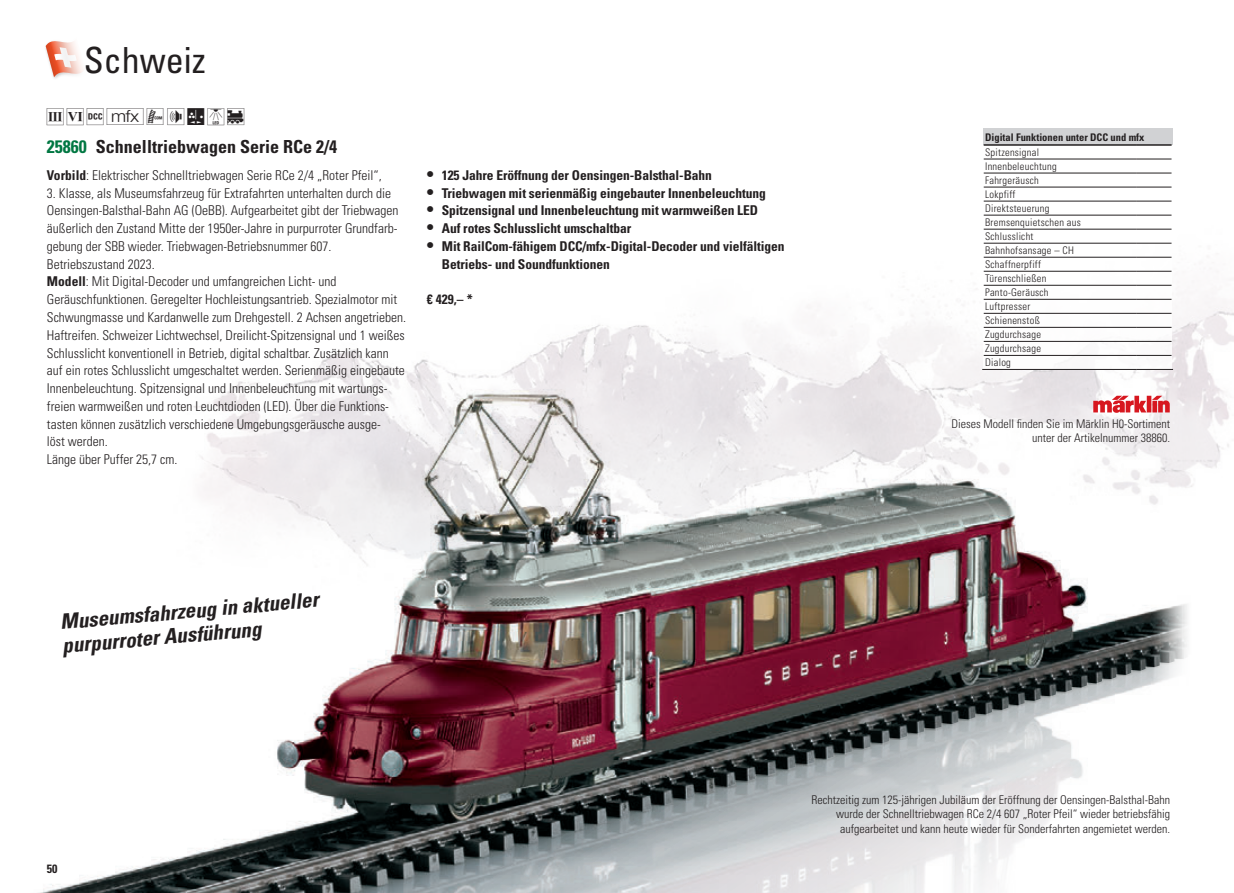
<style>
.page{position:relative;width:1234px;height:893px;background:#fff}
.page>*{position:absolute;margin:0;border:0;box-sizing:border-box;transform-origin:0 0}
.t1{font:condensed 36px "Univers LT Std";color:#231f20}
.t2{font:italic 700 condensed 21px/24px "Univers LT Std";color:#231f20}
.t3{font:21px "Trix Piktos";color:#231f20}
.t4{font:700 condensed 18px "Univers LT Std";color:#231f20}
.t5{font:700 condensed 18px "Univers LT Std";color:#007742}
.t6{font:300 condensed 13.5px/17.9px "Univers LT Std";color:#231f20}
.t7{font:700 condensed 13.5px/17.9px "Univers LT Std";letter-spacing:-.005em;color:#231f20}
.t8{font:300 condensed 12px/14.4px "Univers LT Std";color:#231f20;text-align:right}
.t9{font:700 condensed 12px "Univers LT Std";color:#231f20}
.t10{font:300 condensed 10.5px/14.1px "Univers LT Std";letter-spacing:.025em;color:#231f20}
.t11{font:700 condensed 10.5px "Univers LT Std";color:#231f20}
.s1{font-weight:700}
.s2{font-size:16.5px}
</style>
<div class="page">
<img style="left:315px;top:128px;width:918px;height:340px">
<svg style="left:46px;top:41px;width:37px;height:38px"></svg>
<img style="left:227px;top:373px;width:966px;height:20px">
<div style="left:983px;top:129px;width:188px;height:241px;background:#fff"></div>
<img style="left:39px;top:393px;width:1154px;height:500px">
<div style="left:982px;top:129px;width:189px;height:16px;background:#d1d2d4"></div>
<hr style="left:983px;top:145px;width:152px;height:1px;background:#231f20">
<hr style="left:1135px;top:145px;width:36px;height:1px;background:#231f20">
<hr style="left:983px;top:159px;width:152px;height:1px;background:#231f20">
<hr style="left:1135px;top:159px;width:36px;height:1px;background:#231f20">
<hr style="left:983px;top:173px;width:152px;height:1px;background:#231f20">
<hr style="left:1135px;top:173px;width:36px;height:1px;background:#231f20">
<hr style="left:983px;top:187px;width:152px;height:1px;background:#231f20">
<hr style="left:1135px;top:187px;width:36px;height:1px;background:#231f20">
<hr style="left:983px;top:201px;width:152px;height:1px;background:#231f20">
<hr style="left:1135px;top:201px;width:36px;height:1px;background:#231f20">
<hr style="left:983px;top:215px;width:152px;height:1px;background:#231f20">
<hr style="left:1135px;top:215px;width:36px;height:1px;background:#231f20">
<hr style="left:983px;top:229px;width:152px;height:1px;background:#231f20">
<hr style="left:1135px;top:229px;width:36px;height:1px;background:#231f20">
<hr style="left:983px;top:243px;width:152px;height:1px;background:#231f20">
<hr style="left:1135px;top:243px;width:36px;height:1px;background:#231f20">
<hr style="left:983px;top:257px;width:152px;height:1px;background:#231f20">
<hr style="left:1135px;top:257px;width:36px;height:1px;background:#231f20">
<hr style="left:983px;top:271px;width:152px;height:1px;background:#231f20">
<hr style="left:1135px;top:271px;width:36px;height:1px;background:#231f20">
<hr style="left:983px;top:285px;width:152px;height:1px;background:#231f20">
<hr style="left:1135px;top:285px;width:36px;height:1px;background:#231f20">
<hr style="left:983px;top:299px;width:152px;height:1px;background:#231f20">
<hr style="left:1135px;top:299px;width:36px;height:1px;background:#231f20">
<hr style="left:983px;top:313px;width:152px;height:1px;background:#231f20">
<hr style="left:1135px;top:313px;width:36px;height:1px;background:#231f20">
<hr style="left:983px;top:327px;width:152px;height:1px;background:#231f20">
<hr style="left:1135px;top:327px;width:36px;height:1px;background:#231f20">
<hr style="left:983px;top:341px;width:152px;height:1px;background:#231f20">
<hr style="left:1135px;top:341px;width:36px;height:1px;background:#231f20">
<hr style="left:983px;top:355px;width:152px;height:1px;background:#231f20">
<hr style="left:1135px;top:355px;width:36px;height:1px;background:#231f20">
<hr style="left:981px;top:369px;width:154px;height:1px;background:#231f20">
<hr style="left:1135px;top:369px;width:37px;height:1px;background:#231f20">
<h1 class="t1" style="left:84px;top:37px;width:124px">Schweiz</h1>
<h2 class="t3" style="left:47px;top:106px;width:202px">d_§`ß!M(Z</h2>
<h3 class="t5" style="left:47px;top:136px;width:41px">25860</h3>
<h3 class="t4" style="left:96px;top:136px;width:243px">Schnelltriebwagen Serie RCe 2/4</h3>
<p class="t6" style="left:47px;top:166px;width:336px"><span class="s1">Vorbild</span>: Elektrischer Schnelltriebwagen Serie RCe 2/4 „Roter Pfeil“,</p>
<p class="t6" style="left:47px;top:184px;width:361px">3. Klasse, als Museumsfahrzeug für Extrafahrten unterhalten durch die Oensingen-Balsthal-Bahn AG (OeBB). Aufgearbeitet gibt der Triebwagen äußerlich den Zustand Mitte der 1950er-Jahre in purpurroter Grundfarb&shy;gebung der SBB wieder. Triebwagen-Betriebsnummer 607.<br>Betriebszustand 2023.<br><span class="s1">Modell</span>: Mit Digital-Decoder und umfangreichen Licht- und Geräuschfunktionen. Geregelter Hochleistungsantrieb. Spezialmotor mit Schwungmasse und Kardanwelle zum Drehgestell. 2 Achsen angetrieben.<br>Haftreifen. Schweizer Lichtwechsel, Dreilicht-Spitzensignal und 1 weißes Schlusslicht konventionell in Betrieb, digital schaltbar. Zusätzlich kann auf ein rotes Schlusslicht umgeschaltet werden. Serienmäßig eingebaute Innenbeleuchtung. Spitzensignal und Innenbeleuchtung mit wartungs&shy;freien warmweißen und roten Leuchtdioden (LED). Über die Funktions&shy;tasten können zusätzlich verschiedene Umgebungsgeräusche ausge-<br>löst werden.<br>Länge über Puffer 25,7 cm.</p>
<p class="t7" style="left:427px;top:166px;width:286px"><span class="s2">•</span> 125 Jahre Eröffnung der Oensingen-Balsthal-Bahn</p>
<p class="t7" style="left:427px;top:184px;width:340px"><span class="s2">•</span> Triebwagen mit serienmäßig eingebauter Innenbeleuchtung</p>
<p class="t7" style="left:427px;top:202px;width:332px"><span class="s2">•</span> Spitzensignal und Innenbeleuchtung mit warmweißen LED</p>
<p class="t7" style="left:427px;top:219px;width:206px"><span class="s2">•</span> Auf rotes Schlusslicht umschaltbar</p>
<p class="t7" style="left:441px;top:237px;width:344px;text-indent:-15px"><span class="s2">•</span> Mit RailCom-fähigem DCC/mfx-Digital-Decoder und vielfältigen<br>Betriebs- und Soundfunktionen</p>
<p class="t7" style="left:427px;top:290px;width:47px">€ 429,– *</p>
<h2 class="t2" style="left:59px;top:610px;width:260px;rotate:-5deg">Museumsfahrzeug in aktueller purpurroter Ausführung</h2>
<p class="t11" style="left:984px;top:131px;width:161px">Digital Funktionen unter DCC und mfx</p>
<p class="t10" style="left:984px;top:145px;width:97px">Spitzensignal<br>Innenbeleuchtung<br>Fahrgeräusch<br>Lokpfiff<br>Direktsteuerung<br>Bremsenquietschen aus<br>Schlusslicht<br>Bahnhofsansage – CH<br>Schaffnerpfiff<br>Türenschließen<br>Panto-Geräusch<br>Luftpresser<br>Schienenstoß<br>Zugdurchsage<br>Zugdurchsage<br>Dialog</p>
<p class="t8" style="left:951px;top:417px;width:220px">Dieses Modell finden Sie im Märklin H0-Sortiment unter der Artikelnummer 38860.</p>
<p class="t9" style="left:47px;top:862px;width:12px">50</p>
<p class="t8" style="left:811px;top:792px;width:360px">Rechtzeitig zum 125-jährigen Jubiläum der Eröffnung der Oensingen-Balsthal-Bahn wurde der Schnelltriebwagen RCe 2/4 607 „Roter Pfeil“ wieder betriebsfähig aufgearbeitet und kann heute wieder für Sonderfahrten angemietet werden.</p>
</div>
